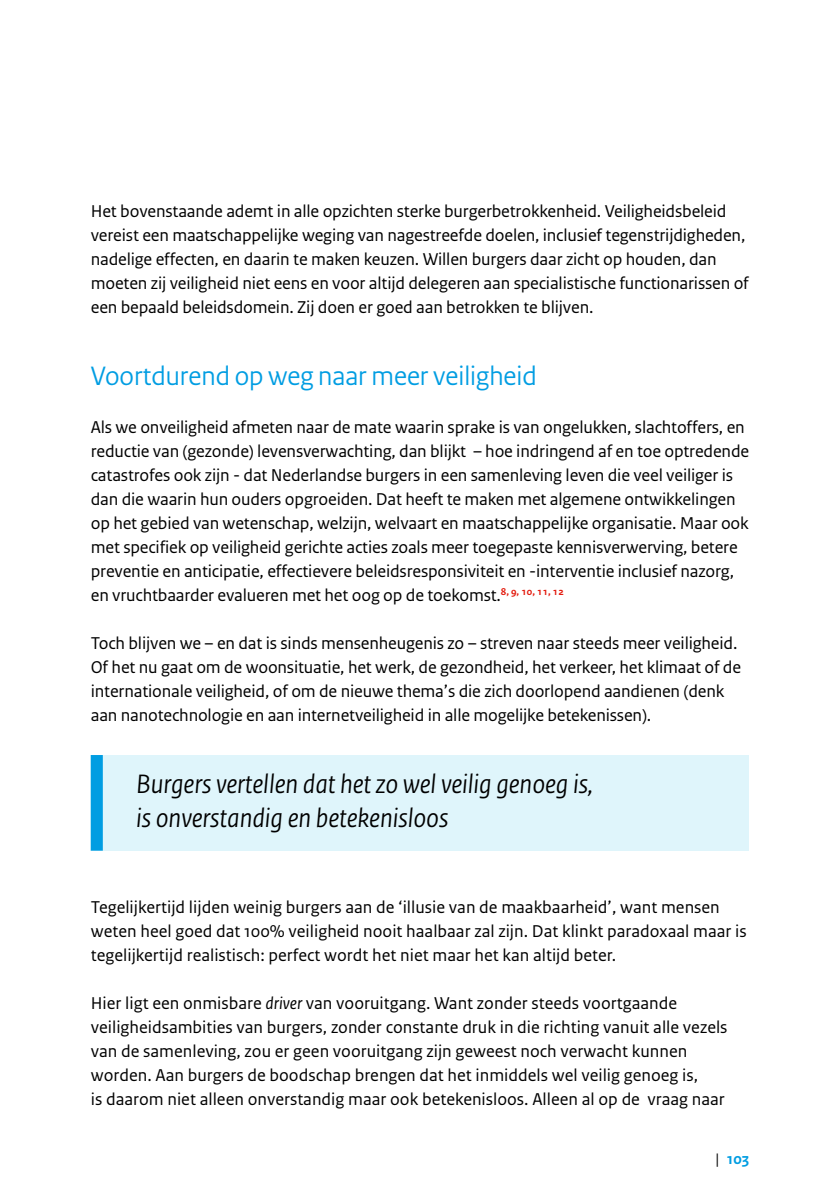
<style>
.page{position:relative;width:840px;height:1191px;background:#fff}
.page>*{position:absolute;margin:0;border:0;box-sizing:border-box;transform-origin:0 0}
._08_RO_Quote_2{font:italic 28px/33.6px "Rijksoverheid Sans Heading";color:#000}
._04_RO_Paragraafkop{font:28px "Rijksoverheid Sans Heading";color:#009de2}
._10_RO_Broodtekst_Sa{font:18px/24px "Rijksoverheid Sans Text";letter-spacing:-.01em;color:#000}
.t1{font:700 16px "Rijksoverheid Sans Text";color:#009de2}
.s1{font-style:italic}
.s2{font-weight:400;color:#000}
</style>
<div class="page">
<div style="left:91px;top:755px;width:657px;height:95px;background:#dff5fb"></div>
<div style="left:91px;top:755px;width:12px;height:95px;background:#009de2"></div>
<p class="_10_RO_Broodtekst_Sa" style="left:91px;top:199px;width:659px">Het bovenstaande ademt in alle opzichten sterke burgerbetrokkenheid. Veiligheidsbeleid vereist een maatschappelijke weging van nagestreefde doelen, inclusief tegenstrijdigheden, nadelige effecten, en daarin te maken keuzen. Willen burgers daar zicht op houden, dan moeten zij veiligheid niet eens en voor altijd delegeren aan specialistische functionarissen of een bepaald beleidsdomein. Zij doen er goed aan betrokken te blijven.</p>
<p class="_04_RO_Paragraafkop" style="left:91px;top:359px;width:447px">Voortdurend op weg naar meer veiligheid</p>
<p class="_10_RO_Broodtekst_Sa" style="left:91px;top:415px;width:659px">Als we onveiligheid afmeten naar de mate waarin sprake is van ongelukken, slachtoffers, en reductie van (gezonde) levensverwachting, dan blijkt – hoe indringend af en toe optredende catastrofes ook zijn - dat Nederlandse burgers in een samenleving leven die veel veiliger is dan die waarin hun ouders opgroeiden. Dat heeft te maken met algemene ontwikkelingen op het gebied van wetenschap, welzijn, welvaart en maatschappelijke organisatie. Maar ook met specifiek op veiligheid gerichte acties zoals meer toegepaste kennisverwerving, betere preventie en anticipatie, effectievere beleidsresponsiviteit en -interventie inclusief nazorg, en vruchtbaarder evalueren met het oog op de toekomst.<sup>8,</sup> <sup>9,</sup> <sup>10,</sup> <sup>11,</sup> <sup>12</sup></p>
<p class="_10_RO_Broodtekst_Sa" style="left:91px;top:631px;width:651px">Toch blijven we – en dat is sinds mensenheugenis zo – streven naar steeds meer veiligheid.<br>Of het nu gaat om de woonsituatie, het werk, de gezondheid, het verkeer, het klimaat of de internationale veiligheid, of om de nieuwe thema’s die zich doorlopend aandienen (denk aan nanotechnologie en aan internetveiligheid in alle mogelijke betekenissen).</p>
<p class="_08_RO_Quote_2" style="left:136px;top:767px;width:458px">Burgers vertellen dat het zo wel veilig genoeg is, is onverstandig en betekenisloos</p>
<p class="_10_RO_Broodtekst_Sa" style="left:91px;top:895px;width:657px">Tegelijkertijd lijden weinig burgers aan de ‘illusie van de maakbaarheid’, want mensen weten heel goed dat 100% veiligheid nooit haalbaar zal zijn. Dat klinkt paradoxaal maar is tegelijkertijd realistisch: perfect wordt het niet maar het kan altijd beter.</p>
<p class="_10_RO_Broodtekst_Sa" style="left:91px;top:991px;width:638px">Hier ligt een onmisbare <span class="s1">driver</span> van vooruitgang. Want zonder steeds voortgaande veiligheidsambities van burgers, zonder constante druk in die richting vanuit alle vezels van de samenleving, zou er geen vooruitgang zijn geweest noch verwacht kunnen worden. Aan burgers de boodschap brengen dat het inmiddels wel veilig genoeg is,<br>is daarom niet alleen onverstandig maar ook betekenisloos. Alleen al op de vraag naar</p>
<p class="t1" style="left:715px;top:1150px;width:35px"><span class="s2">|</span> 103</p>
</div>
